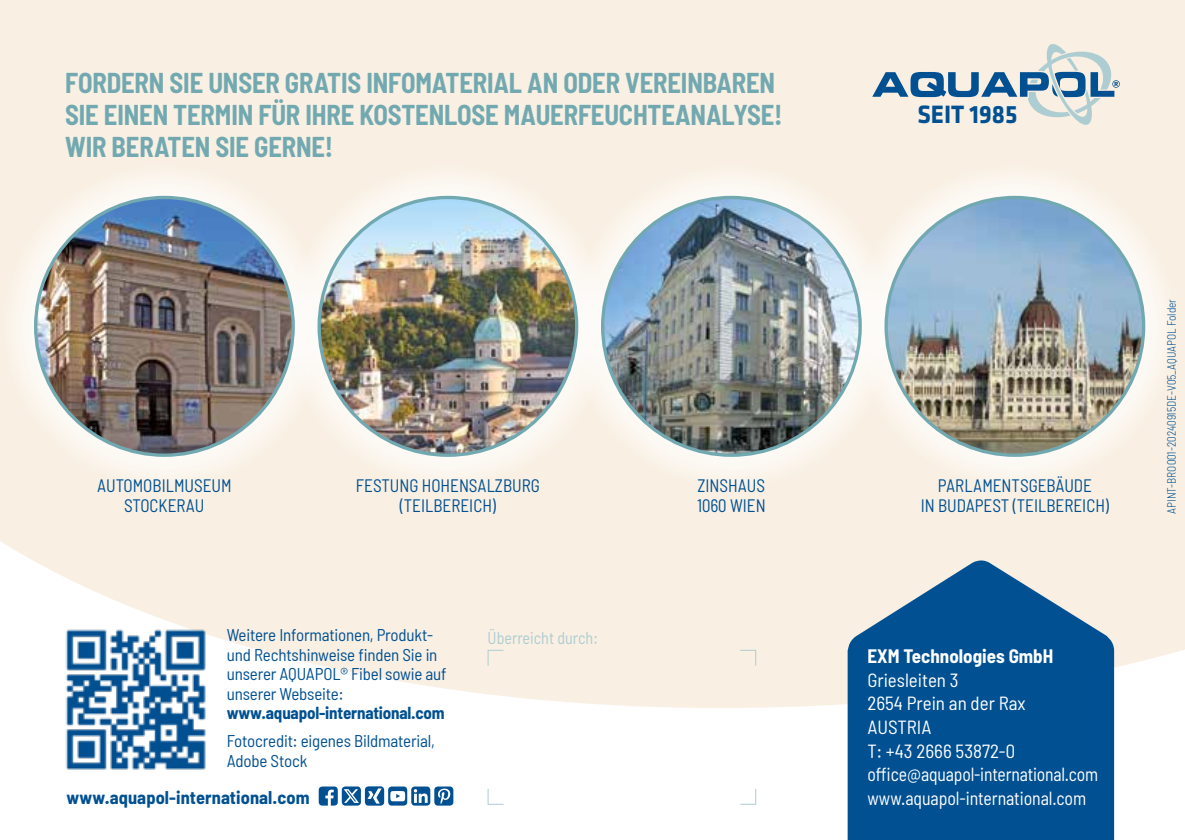
<style>
.page{position:relative;width:1185px;height:840px;background:#fff}
.page>*{position:absolute;margin:0;border:0;box-sizing:border-box;transform-origin:0 0}
.t1{font:700 semi-condensed 28px/32px "Barlow";letter-spacing:-.005em;color:#72a9b1;scale:.95 1}
.t2{font:700 26px "Klavika";color:#005092;scale:.95 1}
.t3{font:semi-condensed 19px/23.6px "Barlow";letter-spacing:-.005em;color:#fff}
.t4{font:700 semi-condensed 19px "Barlow";color:#fff}
.t5{font:semi-condensed 18px/20px "Barlow";color:#005092;text-align:center;scale:.95 1}
.t6{font:700 semi-condensed 18px "Barlow";letter-spacing:.005em;color:#005092}
.t7{font:semi-condensed 17px/19.4px "Barlow";letter-spacing:-.01em;color:#005092}
.t8{font:700 semi-condensed 17px "Barlow";letter-spacing:-.01em;color:#005092}
.t9{font:semi-condensed 17px "Barlow";color:#aecdd2;scale:.95 1}
.t10{font:300 semi-condensed 12px "Barlow";color:#005092;scale:.95 1}
</style>
<div class="page">
<div style="left:0;top:0;width:1185px;height:839px;background:#f9f0e3"></div>
<div style="left:286px;top:164px;width:323px;height:324px;background:#fbf5ed;border-radius:50%"></div>
<div style="left:3px;top:164px;width:323px;height:324px;background:#fbf6ee;border-radius:50%"></div>
<svg style="left:570px;top:164px;width:323px;height:324px;fill:#fbf6ef"></svg>
<div style="left:853px;top:164px;width:323px;height:324px;background:#fbf6ee;border-radius:50%"></div>
<img style="left:319px;top:197px;width:258px;height:258px;border-radius:129px">
<img style="left:36px;top:197px;width:257px;height:258px;border-radius:129px">
<img style="left:603px;top:197px;width:257px;height:258px;border-radius:129px">
<img style="left:886px;top:197px;width:258px;height:258px;border-radius:129px">
<svg style="left:0;top:541px;width:1185px;height:298px;fill:#fff"></svg>
<svg style="left:848px;top:557px;width:266px;height:282px;background:#25689e"></svg>
<svg style="left:872px;top:44px;width:248px;height:81px"></svg>
<svg style="left:319px;top:785px;width:134px;height:20px;background:#6c9ac0"></svg>
<img style="left:65px;top:624px;width:144px;height:150px">
<svg style="left:488px;top:649px;width:16px;height:17px"></svg>
<svg style="left:488px;top:787px;width:16px;height:17px"></svg>
<svg style="left:740px;top:787px;width:16px;height:17px"></svg>
<svg style="left:740px;top:649px;width:16px;height:17px"></svg>
<h1 class="t1" style="left:65px;top:66px;width:757px">FORDERN SIE UNSER GRATIS INFOMATERIAL AN ODER VEREINBAREN<br>SIE EINEN TERMIN FÜR IHRE KOSTENLOSE MAUERFEUCHTEANALYSE!<br>WIR BERATEN SIE GERNE!</h1>
<h2 class="t2" style="left:917px;top:96px;width:107px">SEIT 1985</h2>
<p class="t5" style="left:97px;top:474px;width:143px">AUTOMOBILMUSEUM<br>STOCKERAU</p>
<p class="t5" style="left:356px;top:474px;width:195px">FESTUNG HOHENSALZBURG (TEILBEREICH)</p>
<p class="t5" style="left:697px;top:474px;width:74px;text-align:left">ZINSHAUS<br>1060 WIEN</p>
<p class="t5" style="left:921px;top:474px;width:200px">PARLAMENTSGEBÄUDE<br>IN BUDAPEST (TEILBEREICH)</p>
<p class="t7" style="left:227px;top:624px;width:221px">Weitere Informationen, Produkt&shy;und Rechtshinweise finden Sie in unserer AQUAPOL® Fibel sowie auf unserer Webseite:</p>
<p class="t8" style="left:227px;top:702px;width:219px">www.aquapol-international.com</p>
<p class="t7" style="left:227px;top:730px;width:210px">Fotocredit: eigenes Bildmaterial,<br>Adobe Stock</p>
<p class="t6" style="left:66px;top:786px;width:245px">www.aquapol-international.com</p>
<p class="t9" style="left:488px;top:626px;width:117px">Überreicht durch:</p>
<p class="t4" style="left:867px;top:644px;width:187px">EXM Technologies GmbH</p>
<p class="t3" style="left:867px;top:667px;width:232px">Griesleiten 3<br>2654 Prein an der Rax<br>AUSTRIA<br>T: +43 2666 53872-0 office@aquapol-international.com www.aquapol-international.com</p>
<p class="t10" style="left:1164px;top:513px;width:227px;rotate:-90deg">APINT-BRO001-20240915DE-V05_AQUAPOL Folder</p>
</div>
